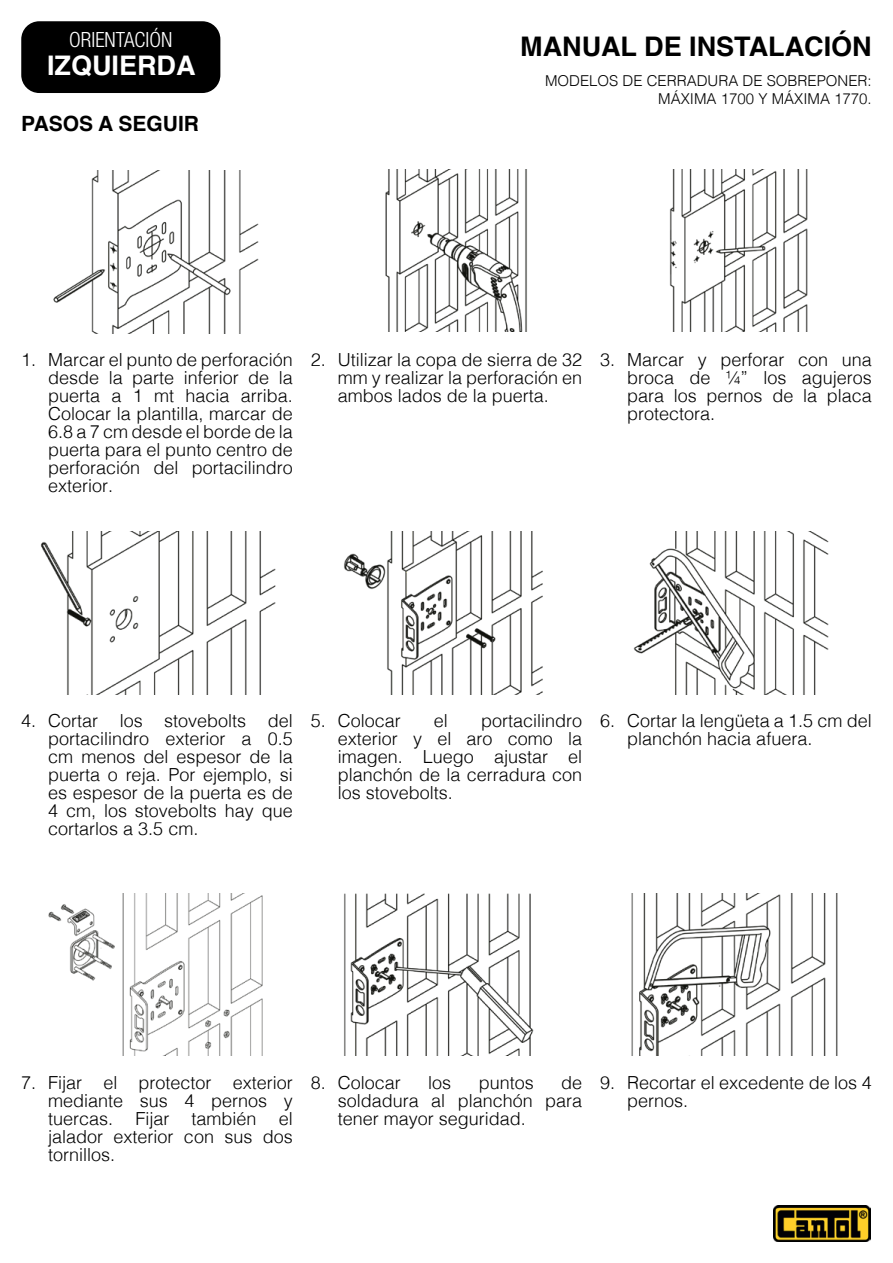
<style>
.page{position:relative;width:893px;height:1263px;background:#fff}
.page>*{position:absolute;margin:0;border:0;box-sizing:border-box;transform-origin:0 0}
.t1{font:700 27px "Helvetica";color:#000}
.t2{font:700 27px "Helvetica";color:#fff}
.t3{font:700 21px "Helvetica";color:#000}
.t4{font:300 condensed 21px "Helvetica Neue LT Com";color:#fff}
.t5{font:300 18px/18px "Helvetica";color:#000;text-align:justify}
.t6{font:300 15px/18px "Helvetica";color:#000;text-align:right}
</style>
<div class="page">
<div style="left:21px;top:21px;width:199px;height:72px;background:#000;border-radius:18px"></div>
<img style="left:385px;top:169px;width:142px;height:163px">
<img style="left:669px;top:169px;width:139px;height:163px">
<img style="left:40px;top:531px;width:236px;height:163px">
<img style="left:344px;top:531px;width:199px;height:163px">
<img style="left:633px;top:531px;width:196px;height:163px">
<img style="left:48px;top:893px;width:215px;height:163px">
<img style="left:344px;top:893px;width:190px;height:163px">
<img style="left:631px;top:893px;width:207px;height:163px">
<img style="left:774px;top:1205px;width:97px;height:37px">
<img style="left:53px;top:171px;width:206px;height:162px">
<p class="t4" style="left:69px;top:28px;width:105px">ORIENTACIÓN</p>
<h1 class="t2" style="left:47px;top:49px;width:150px">IZQUIERDA</h1>
<p class="t3" style="left:21px;top:110px;width:179px">PASOS A SEGUIR</p>
<h1 class="t1" style="left:520px;top:30px;width:353px">MANUAL DE INSTALACIÓN</h1>
<p class="t6" style="left:545px;top:71px;width:328px">MODELOS DE CERRADURA DE SOBREPONER:<br>MÁXIMA 1700 Y MÁXIMA 1770.</p>
<p class="t5" style="left:48px;top:349px;width:246px;text-indent:-27px">1. Marcar el punto de perforación desde la parte inferior de la puerta a 1 mt hacia arriba.<br>Colocar la plantilla, marcar de 6.8 a 7 cm desde el borde de la puerta para el punto centro de perforación del portacilindro exterior.</p>
<p class="t5" style="left:338px;top:349px;width:246px;text-indent:-27px">2. Utilizar la copa de sierra de 32 mm y realizar la perforación en ambos lados de la puerta.</p>
<p class="t5" style="left:627px;top:349px;width:246px;text-indent:-27px">3. Marcar y perforar con una broca de ¼” los agujeros para los pernos de la placa protectora.</p>
<p class="t5" style="left:48px;top:711px;width:246px;text-indent:-27px">4. Cortar los stovebolts del portacilindro exterior a 0.5 cm menos del espesor de la puerta o reja. Por ejemplo, si es espesor de la puerta es de 4 cm, los stovebolts hay que cortarlos a 3.5 cm.</p>
<p class="t5" style="left:311px;top:711px;width:92px">5. Colocar</p>
<p class="t5" style="left:434px;top:711px;width:16px">el</p>
<p class="t5" style="left:338px;top:711px;width:246px;text-indent:143px">portacilindro exterior y el aro como la imagen. Luego ajustar el planchón de la cerradura con los stovebolts.</p>
<p class="t5" style="left:627px;top:711px;width:246px;text-indent:-27px">6. Cortar la lengüeta a 1.5 cm del planchón hacia afuera.</p>
<p class="t5" style="left:48px;top:1072px;width:246px;text-indent:-27px">7. Fijar el protector exterior mediante sus 4 pernos y tuercas. Fijar también el jalador exterior con sus dos tornillos.</p>
<p class="t5" style="left:311px;top:1072px;width:92px">8. Colocar</p>
<p class="t5" style="left:428px;top:1072px;width:25px">los</p>
<p class="t5" style="left:479px;top:1072px;width:57px">puntos</p>
<p class="t5" style="left:338px;top:1072px;width:246px;text-indent:223px">de soldadura al planchón para tener mayor seguridad.</p>
<p class="t5" style="left:627px;top:1072px;width:246px;text-indent:-27px">9. Recortar el excedente de los 4 pernos.</p>
</div>
